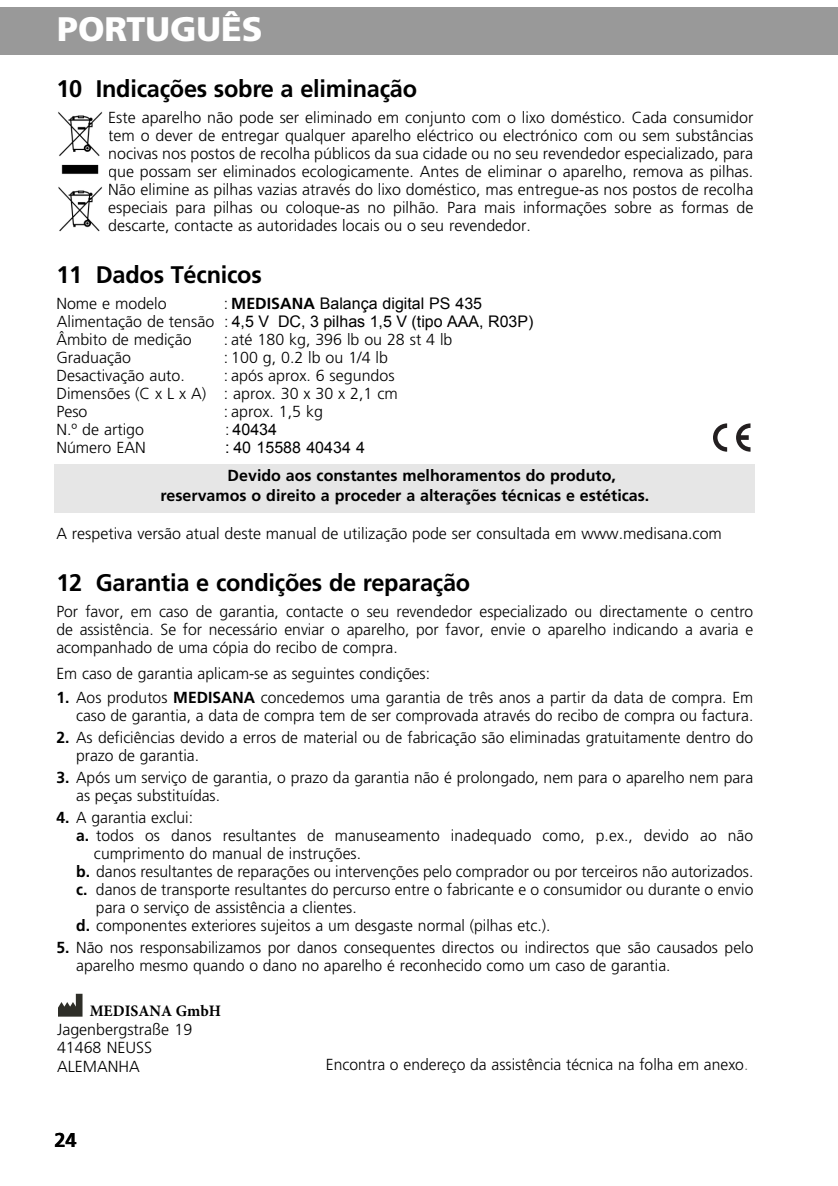
<style>
.page{position:relative;width:838px;height:1186px;background:#fff}
.page>*{position:absolute;margin:0;border:0;box-sizing:border-box;transform-origin:0 0}
.t1{font:900 34px "Frutiger";color:#fff}
.t2{font:700 24px "Frutiger";letter-spacing:-.01em;color:#000}
.t3{font:700 20px "Frutiger";color:#000}
.t4{font:300 16px/18px "Frutiger";color:#000}
.t5{font:16px/17.6px "Arial";color:#000}
.t6{font:700 16px/20px "Frutiger";color:#000}
.t7{font:700 16px "Minion Pro";color:#000}
.s1{font-family:"Frutiger";font-weight:300}
.s2{font-family:"Frutiger";font-weight:700}
.s3{font-weight:700}
.s4{color:#626262}
</style>
<div class="page">
<div style="left:0;top:7px;width:837px;height:47px;background:#999"></div>
<div style="left:54px;top:464px;width:700px;height:48px;background:#e6e6e6"></div>
<svg style="left:76px;top:993px;width:7px;height:23px"></svg>
<svg style="left:58px;top:994px;width:24px;height:22px"></svg>
<svg style="left:713px;top:423px;width:13px;height:29px"></svg>
<svg style="left:736px;top:423px;width:14px;height:29px"></svg>
<img style="left:58px;top:111px;width:45px;height:63px">
<img style="left:58px;top:186px;width:45px;height:46px">
<h1 class="t1" style="left:57px;top:15px;width:207px">PORTUGUÊS</h1>
<h2 class="t2" style="left:56px;top:79px;width:362px">10 Indicações sobre a eliminação</h2>
<p class="t4" style="left:108px;top:110px;width:646px;text-align:justify">Este aparelho não pode ser eliminado em conjunto com o lixo doméstico. Cada consumidor tem o dever de entregar qualquer aparelho eléctrico ou electrónico com ou sem substâncias nocivas nos postos de recolha públicos da sua cidade ou no seu revendedor especializado, para que possam ser eliminados ecologicamente. Antes de eliminar o aparelho, remova as pilhas.<br>Não elimine as pilhas vazias através do lixo doméstico, mas entregue-as nos postos de recolha especiais para pilhas ou coloque-as no pilhão. Para mais informações sobre as formas de descarte, contacte as autoridades locais ou o seu revendedor.</p>
<h2 class="t2" style="left:56px;top:265px;width:207px">11 Dados Técnicos</h2>
<p class="t4" style="left:56px;top:296px;width:112px">Nome e modelo</p>
<p class="t5" style="left:57px;top:295px;width:478px;text-indent:167px"><span class="s1">:</span> <span class="s2">MEDISANA</span> Balança digital PS 435<br><span class="s1">Alimentação de tensão :</span> 4,5 V DC, 3 pilhas 1,5 V (tipo AAA, R03P)</p>
<p class="t4" style="left:56px;top:332px;width:137px">Âmbito de medição</p>
<p class="t4" style="left:224px;top:332px;width:230px">: até 180 kg, 396 lb ou 28 st 4 lb</p>
<p class="t4" style="left:56px;top:350px;width:76px">Graduação</p>
<p class="t4" style="left:224px;top:350px;width:165px">: 100 g, 0.2 lb ou 1/4 lb</p>
<p class="t4" style="left:56px;top:368px;width:130px">Desactivação auto.</p>
<p class="t4" style="left:56px;top:368px;width:343px;text-indent:167px">: após aprox. 6 segundos<br>Dimensões (C x L x A) : aprox. 30 x 30 x 2,1 cm<br>Peso</p>
<p class="t4" style="left:224px;top:404px;width:101px">: aprox. 1,5 kg</p>
<p class="t4" style="left:56px;top:422px;width:91px">N.º de artigo<br>Número EAN</p>
<p class="t5" style="left:225px;top:421px;width:141px"><span class="s1">:</span> 40434<br>: 40 15588 40434 4</p>
<p class="t6" style="left:160px;top:467px;width:490px;text-indent:67px">Devido aos constantes melhoramentos do produto, reservamos o direito a proceder a alterações técnicas e estéticas.</p>
<p class="t4" style="left:56px;top:526px;width:666px">A respetiva versão atual deste manual de utilização pode ser consultada em www.medisana.com</p>
<h2 class="t2" style="left:56px;top:573px;width:415px">12 Garantia e condições de reparação</h2>
<p class="t4" style="left:56px;top:604px;width:698px;text-align:justify">Por favor, em caso de garantia, contacte o seu revendedor especializado ou directamente o centro de assistência. Se for necessário enviar o aparelho, por favor, envie o aparelho indicando a avaria e acompanhado de uma cópia do recibo de compra.</p>
<p class="t4" style="left:56px;top:666px;width:375px">Em caso de garantia aplicam-se as seguintes condições:</p>
<p class="t4" style="left:56px;top:690px;width:698px;text-align:right"><span class="s3">1.</span> Aos produtos <span class="s3">MEDISANA</span> concedemos uma garantia de três anos a partir da data de compra. Em caso de garantia, a data de compra tem de ser comprovada através do recibo de compra ou factura.</p>
<p class="t4" style="left:76px;top:730px;width:678px;text-indent:-20px"><span class="s3">2.</span> As deficiências devido a erros de material ou de fabricação são eliminadas gratuitamente dentro do prazo de garantia.</p>
<p class="t4" style="left:76px;top:770px;width:678px;text-indent:-20px"><span class="s3">3.</span> Após um serviço de garantia, o prazo da garantia não é prolongado, nem para o aparelho nem para as peças substituídas.</p>
<p class="t4" style="left:56px;top:810px;width:138px"><span class="s3">4.</span> A garantia exclui:</p>
<p class="t4" style="left:76px;top:828px;width:678px"><span class="s3">a.</span> todos os danos resultantes de manuseamento inadequado como, p.ex., devido ao não</p>
<p class="t4" style="left:94px;top:846px;width:268px">cumprimento do manual de instruções.</p>
<p class="t4" style="left:76px;top:864px;width:678px"><span class="s3">b.</span> danos resultantes de reparações ou intervenções pelo comprador ou por terceiros não autorizados.</p>
<p class="t4" style="left:76px;top:882px;width:678px"><span class="s3">c.</span> danos de transporte resultantes do percurso entre o fabricante e o consumidor ou durante o envio</p>
<p class="t4" style="left:96px;top:900px;width:262px">para o serviço de assistência a clientes.</p>
<p class="t4" style="left:76px;top:918px;width:475px"><span class="s3">d.</span> componentes exteriores sujeitos a um desgaste normal (pilhas etc.).</p>
<p class="t4" style="left:76px;top:940px;width:678px;text-indent:-20px"><span class="s3">5.</span> Não nos responsabilizamos por danos consequentes directos ou indirectos que são causados pelo aparelho mesmo quando o dano no aparelho é reconhecido como um caso de garantia.</p>
<p class="t7" style="left:90px;top:1000px;width:133px">MEDISANA GmbH</p>
<p class="t4" style="left:57px;top:1022px;width:137px">Jagenbergstraße 19<br>41468 NEUSS<br>ALEMANHA</p>
<p class="t4" style="left:326px;top:1057px;width:424px">Encontra o endereço da assistência técnica na folha em anexo<span class="s4">.</span></p>
<p class="t3" style="left:54px;top:1131px;width:24px">24</p>
</div>
